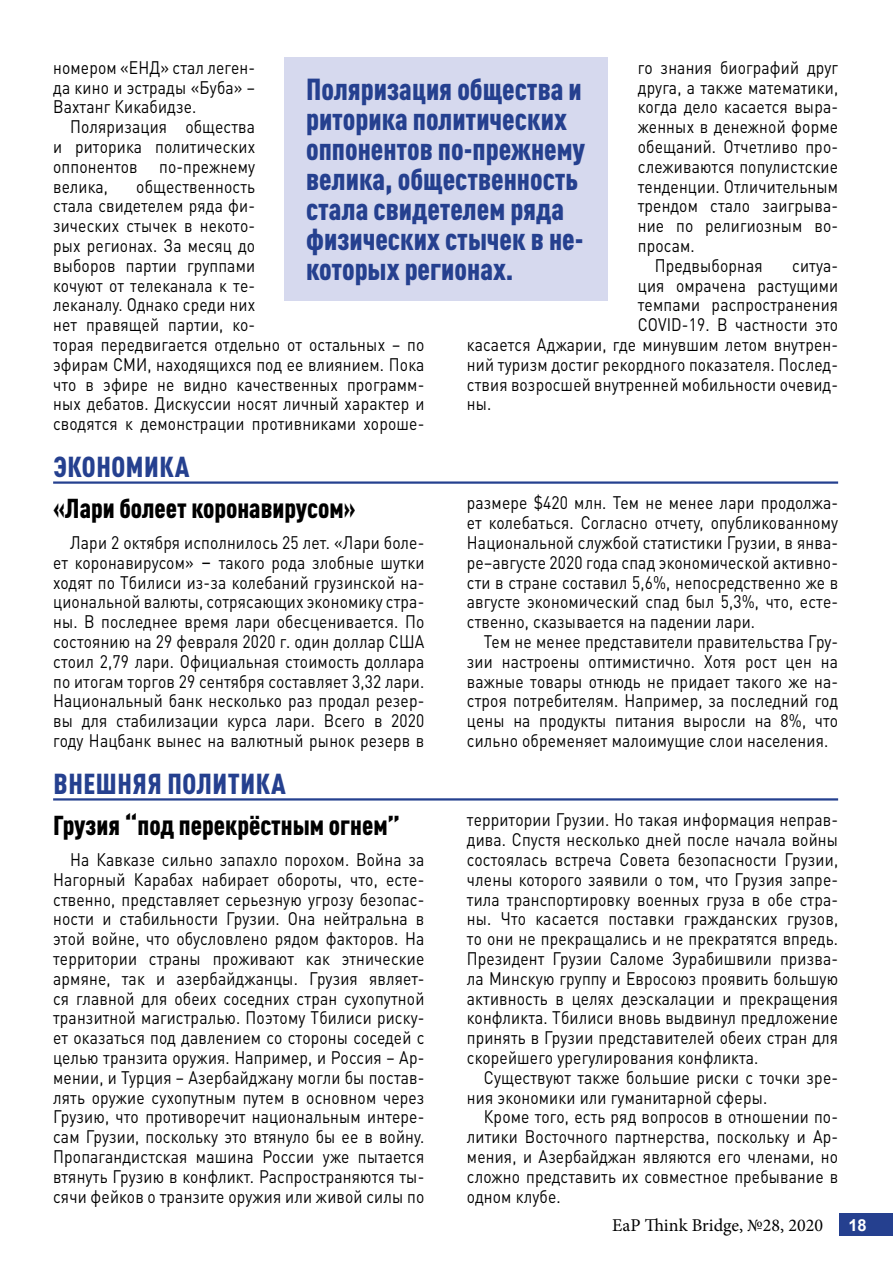
<style>
.page{position:relative;width:893px;height:1263px;background:#fff}
.page>*{position:absolute;margin:0;border:0;box-sizing:border-box;transform-origin:0 0}
.t1{font:900 condensed 30px/30px "DIN Pro";color:#25408f}
.t2{font:900 condensed 28.5px "DIN Pro";letter-spacing:.02em;color:#25408f}
.t3{font:900 condensed 27px "DIN Pro";color:#000}
.t4{font:18px/19.8px "DIN Pro";letter-spacing:.01em;color:#000;text-align:justify;scale:.87 1}
.t5{font:18px "Minion Pro";color:#000}
.t6{font:700 16.5px "Arial";color:#fff}
.s1{font-size:21px}
</style>
<div class="page">
<div style="left:840px;top:1213px;width:53px;height:23px;background:#25408f"></div>
<hr style="left:53px;top:481px;width:785px;height:3px;background:#25408f">
<hr style="left:53px;top:798px;width:785px;height:2px;background:#25408f">
<div style="left:285px;top:57px;width:323px;height:244px;background:#d6d9ee"></div>
<p class="t4" style="left:638px;top:56px;width:232px">го знания биографий друг</p>
<p class="t4" style="left:638px;top:75px;width:232px">друга, а также математики,</p>
<p class="t4" style="left:638px;top:95px;width:232px">когда дело касается выра-</p>
<p class="t4" style="left:638px;top:115px;width:232px">женных в денежной форме</p>
<p class="t4" style="left:638px;top:135px;width:232px">обещаний. Отчетливо про-</p>
<p class="t4" style="left:638px;top:155px;width:232px">слеживаются популистские</p>
<p class="t4" style="left:638px;top:174px;width:232px">тенденции. Отличительным</p>
<p class="t4" style="left:638px;top:194px;width:232px">трендом стало заигрыва-</p>
<p class="t4" style="left:638px;top:214px;width:232px">ние по религиозным во-</p>
<p class="t4" style="left:638px;top:234px;width:67px">просам.</p>
<p class="t4" style="left:655px;top:254px;width:126px">Предвыборная</p>
<p class="t4" style="left:792px;top:254px;width:54px">ситуа-</p>
<p class="t4" style="left:638px;top:273px;width:232px">ция омрачена растущими</p>
<p class="t4" style="left:638px;top:293px;width:232px">темпами распространения</p>
<p class="t4" style="left:638px;top:313px;width:232px">COVID-19. В частности это</p>
<p class="t4" style="left:467px;top:333px;width:428px">касается Аджарии, где минувшим летом внутрен-</p>
<p class="t4" style="left:467px;top:353px;width:428px">ний туризм достиг рекордного показателя. Послед-</p>
<p class="t4" style="left:467px;top:372px;width:428px">ствия возросшей внутренней мобильности очевид-</p>
<p class="t4" style="left:467px;top:392px;width:30px">ны.</p>
<p class="t4" style="left:53px;top:56px;width:234px">номером «ЕНД» стал леген&shy;да кино и эстрады «Буба» − Вахтанг Кикабидзе.</p>
<p class="t4" style="left:53px;top:115px;width:234px;text-indent:17px">Поляризация общества и риторика политических оппонентов по-прежнему велика,</p>
<h1 class="t1" style="left:306px;top:72px;width:281px">Поляризация общества и риторика политических оппонентов по-прежнему велика, общественность стала свидетелем ряда физических стычек в не&shy;которых регионах.</h1>
<p class="t4" style="left:53px;top:174px;width:428px;text-align:left;text-indent:83px">общественность<br>стала свидетелем ряда фи-<br>зических стычек в некото-<br>рых регионах. За месяц до<br>выборов партии группами<br>кочуют от телеканала к те-<br>леканалу. Однако среди них<br>нет правящей партии, ко-<br>торая передвигается отдельно от остальных – по эфирам СМИ, находящихся под ее влиянием. Пока что в эфире не видно качественных программ&shy;ных дебатов. Дискуссии носят личный характер и сводятся к демонстрации противниками хороше-</p>
<h2 class="t2" style="left:53px;top:445px;width:138px">ЭКОНОМИКА</h2>
<h3 class="t3" style="left:53px;top:487px;width:304px">«Лари болеет коронавирусом»</h3>
<p class="t4" style="left:53px;top:531px;width:428px;text-indent:17px">Лари 2 октября исполнилось 25 лет. «Лари боле&shy;ет коронавирусом» <span class="s1">–</span> такого рода злобные шутки ходят по Тбилиси из-за колебаний грузинской на&shy;циональной валюты, сотрясающих экономику стра&shy;ны. В последнее время лари обесценивается. По состоянию на 29 февраля 2020 г. один доллар США стоил 2,79 лари. Официальная стоимость доллара по итогам торгов 29 сентября составляет 3,32 лари.<br>Национальный банк несколько раз продал резер&shy;вы для стабилизации курса лари. Всего в 2020 году Нацбанк вынес на валютный рынок резерв в</p>
<h2 class="t2" style="left:53px;top:762px;width:234px">ВНЕШНЯЯ ПОЛИТИКА</h2>
<h3 class="t3" style="left:53px;top:804px;width:349px">Грузия “под перекрёстным огнем”</h3>
<p class="t4" style="left:53px;top:848px;width:428px;text-indent:17px">На Кавказе сильно запахло порохом. Война за Нагорный Карабах набирает обороты, что, есте&shy;ственно, представляет серьезную угрозу безопас&shy;ности и стабильности Грузии. Она нейтральна в этой войне, что обусловлено рядом факторов. На территории страны проживают как этнические армяне, так и азербайджанцы. Грузия являет&shy;ся главной для обеих соседних стран сухопутной транзитной магистралью. Поэтому Тбилиси риску&shy;ет оказаться под давлением со стороны соседей с целью транзита оружия. Например, и Россия – Ар&shy;мении, и Турция – Азербайджану могли бы постав&shy;лять оружие сухопутным путем в основном через Грузию, что противоречит национальным интере&shy;сам Грузии, поскольку это втянуло бы ее в войну.<br>Пропагандистская машина России уже пытается втянуть Грузию в конфликт. Распространяются ты&shy;сячи фейков о транзите оружия или живой силы по</p>
<p class="t4" style="left:467px;top:491px;width:428px">размере $420 млн. Тем не менее лари продолжа&shy;ет колебаться. Согласно отчету, опубликованному Национальной службой статистики Грузии, в янва&shy;ре−августе 2020 года спад экономической активно&shy;сти в стране составил 5,6%, непосредственно же в августе экономический спад был 5,3%, что, есте&shy;ственно, сказывается на падении лари.</p>
<p class="t4" style="left:467px;top:630px;width:428px;text-indent:17px">Тем не менее представители правительства Гру&shy;зии настроены оптимистично. Хотя рост цен на важные товары отнюдь не придает такого же на&shy;строя потребителям. Например, за последний год цены на продукты питания выросли на 8%, что сильно обременяет малоимущие слои населения.</p>
<p class="t4" style="left:467px;top:808px;width:428px">территории Грузии. Но такая информация неправ&shy;дива. Спустя несколько дней после начала войны состоялась встреча Совета безопасности Грузии, члены которого заявили о том, что Грузия запре&shy;тила транспортировку военных груза в обе стра&shy;ны. Что касается поставки гражданских грузов, то они не прекращались и не прекратятся впредь.<br>Президент Грузии Саломе Зурабишвили призва&shy;ла Минскую группу и Евросоюз проявить большую активность в целях деэскалации и прекращения конфликта. Тбилиси вновь выдвинул предложение принять в Грузии представителей обеих стран для скорейшего урегулирования конфликта.</p>
<p class="t4" style="left:467px;top:1065px;width:428px;text-indent:17px">Существуют также большие риски с точки зре&shy;ния экономики или гуманитарной сферы.</p>
<p class="t4" style="left:467px;top:1105px;width:428px;text-indent:17px">Кроме того, есть ряд вопросов в отношении по&shy;литики Восточного партнерства, поскольку и Ар&shy;мения, и Азербайджан являются его членами, но сложно представить их совместное пребывание в одном клубе.</p>
<p class="t5" style="left:612px;top:1213px;width:212px">EaP Think Bridge, №28, 2020</p>
<p class="t6" style="left:848px;top:1214px;width:20px">18</p>
</div>
